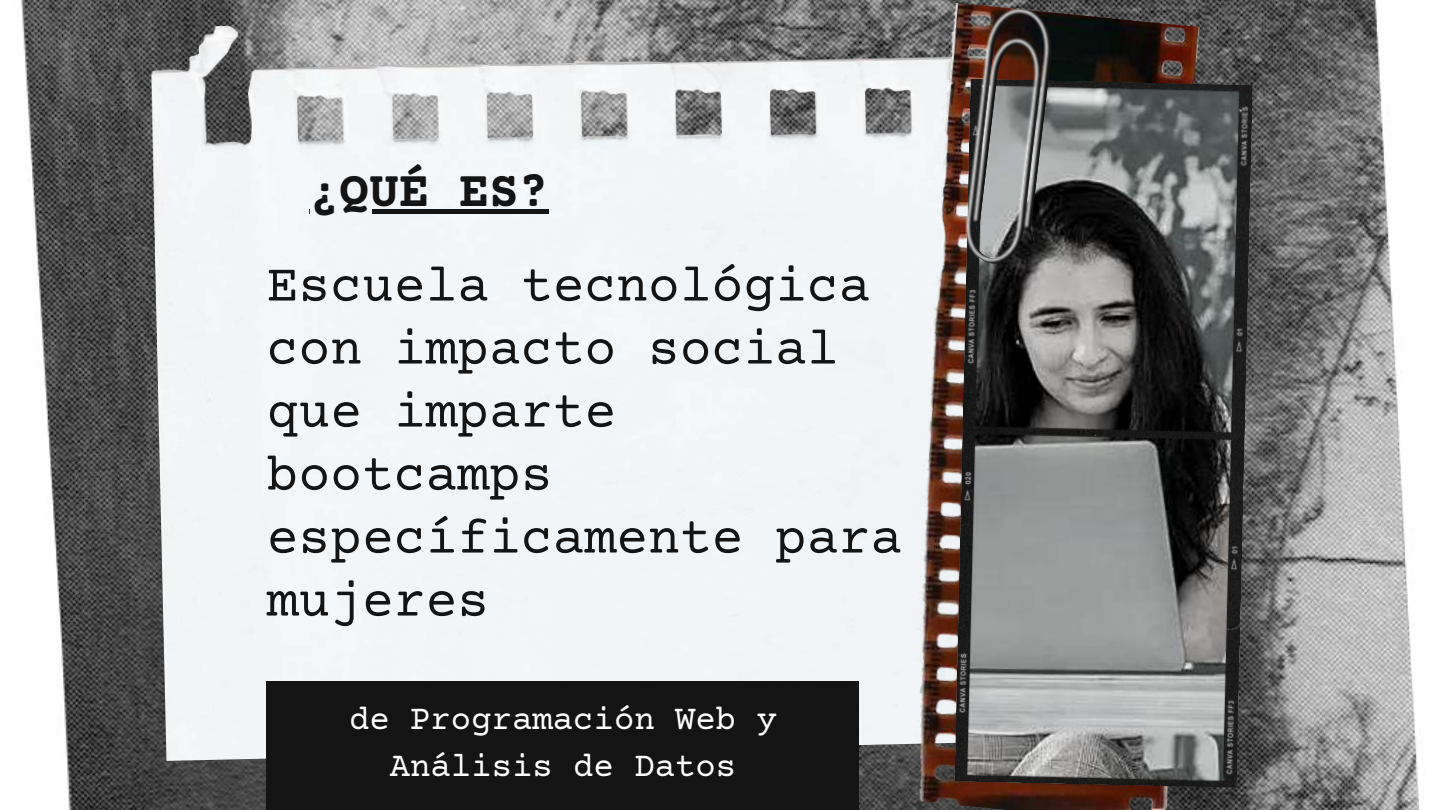
<style>
.page{position:relative;width:1440px;height:810px;background:#fff}
.page>*{position:absolute;margin:0;border:0;box-sizing:border-box;transform-origin:0 0}
.t1{font:53px/63px "Courier Prime";color:#141414}
.t2{font:700 50px "Courier Prime";color:#141414}
.t3{font:34px/47.2px "Courier Prime";color:#fff;text-align:center}
</style>
<div class="page">
<img style="left:21px;top:0;width:1398px;height:810px">
<img style="left:150px;top:5px;width:714px;height:756px">
<img style="left:864px;top:2px;width:426px;height:808px">
<img style="left:954px;top:79px;width:299px;height:709px">
<div style="left:267px;top:682px;width:592px;height:128px;background:#141414"></div>
<svg style="left:960px;top:0;width:100px;height:278px;background:#545453"></svg>
<img style="left:958px;top:2px;width:99px;height:268px">
<svg style="left:309px;top:209px;width:240px;height:5px"></svg>
<p class="t2" style="left:309px;top:167px;width:241px">¿QUÉ ES?</p>
<p class="t1" style="left:267px;top:257px;width:637px">Escuela tecnológica con impacto social que imparte bootcamps específicamente para mujeres</p>
<p class="t3" style="left:349px;top:697px;width:430px">de Programación Web y<br>Análisis de Datos</p>
</div>
